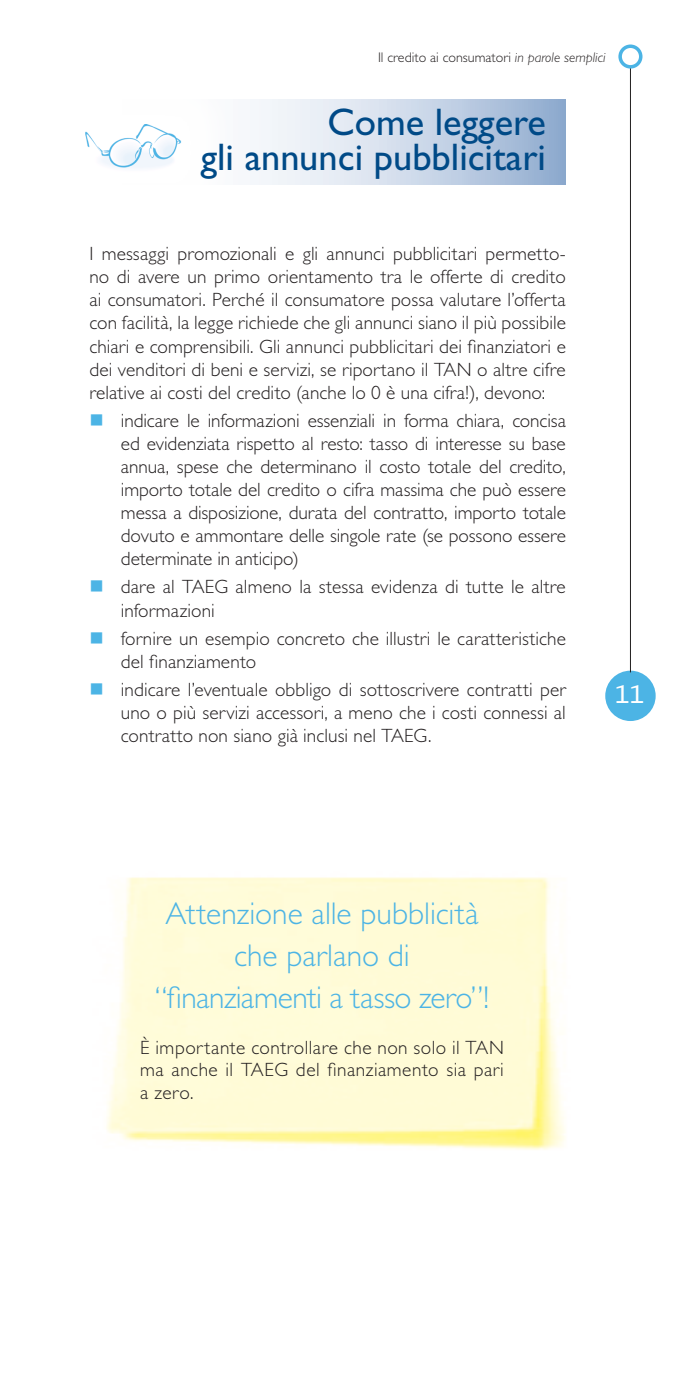
<style>
.page{position:relative;width:695px;height:1389px;background:#fff}
.page>*{position:absolute;margin:0;border:0;box-sizing:border-box;transform-origin:0 0}
.t1{font:38.5px/35px "Gill Sans Std";color:#004a87;text-align:right}
.PARAGRAFO{font:300 31.5px/42px "Gill Sans Std";letter-spacing:-.005em;color:#4cb4e5;text-align:center}
.t2{font:24.5px "Lucida Console";color:#fff}
.PARAGRAFO-2{font:300 19.25px/23.1px "Gill Sans Std";letter-spacing:.005em;color:#231f20;text-align:justify}
.t3{font:300 14px "Gill Sans Std";color:#231f20}
.s1{font-style:italic}
</style>
<div class="page">
<div style="left:607px;top:672px;width:46px;height:47px;background:#4cb4e5;border-radius:50%"></div>
<div style="left:605px;top:671px;width:50px;height:50px;border:4px solid #4cb4e5;border-radius:50%"></div>
<hr style="left:630px;top:67px;width:1px;height:605px;background:#231f20">
<div style="left:618px;top:45px;width:24px;height:24px;border:4px solid #4cb4e5;border-radius:50%"></div>
<img style="left:106px;top:877px;width:459px;height:273px">
<svg style="left:250px;top:99px;width:316px;height:86px;background:#cbd7e8"></svg>
<img style="left:85px;top:124px;width:96px;height:44px">
<p class="t3" style="left:378px;top:49px;width:229px">Il credito ai consumatori <span class="s1">in parole semplici</span></p>
<p class="t1" style="left:201px;top:105px;width:347px">Come leggere<br>gli annunci pubblicitari</p>
<p class="PARAGRAFO-2" style="left:89px;top:242px;width:478px">I messaggi promozionali e gli annunci pubblicitari permetto&shy;no di avere un primo orientamento tra le offerte di credito ai consumatori. Perché il consumatore possa valutare l’offerta con facilità, la legge richiede che gli annunci siano il più possibile chiari e comprensibili. Gli annunci pubblicitari dei finanziatori e dei venditori di beni e servizi, se riportano il TAN o altre cifre relative ai costi del credito (anche lo 0 è una cifra!), devono:</p>
<p class="PARAGRAFO-2" style="left:121px;top:409px;width:446px">indicare le informazioni essenziali in forma chiara, concisa ed evidenziata rispetto al resto: tasso di interesse su base annua, spese che determinano il costo totale del credito, importo totale del credito o cifra massima che può essere messa a disposizione, durata del contratto, importo totale dovuto e ammontare delle singole rate (se possono essere determinate in anticipo)</p>
<p class="PARAGRAFO-2" style="left:121px;top:576px;width:446px">dare al TAEG almeno la stessa evidenza di tutte le altre informazioni</p>
<p class="PARAGRAFO-2" style="left:121px;top:627px;width:446px">fornire un esempio concreto che illustri le caratteristiche del finanziamento</p>
<p class="PARAGRAFO-2" style="left:121px;top:678px;width:446px">indicare l’eventuale obbligo di sottoscrivere contratti per uno o più servizi accessori, a meno che i costi connessi al contratto non siano già inclusi nel TAEG.</p>
<p class="t2" style="left:614px;top:684px;width:31px">11</p>
<p class="PARAGRAFO" style="left:155px;top:893px;width:336px">Attenzione alle pubblicità che parlano di “finanziamenti a tasso zero”!</p>
<p class="PARAGRAFO-2" style="left:140px;top:1036px;width:365px">È importante controllare che non solo il TAN ma anche il TAEG del finanziamento sia pari a zero.</p>
</div>
